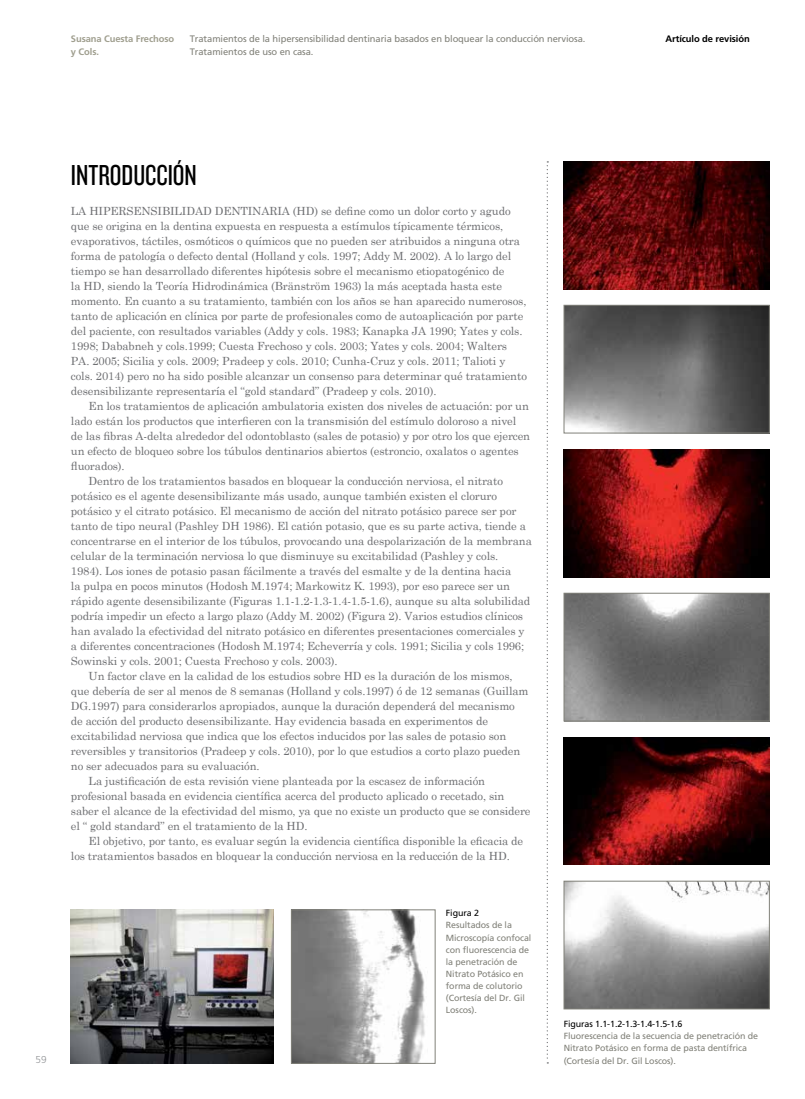
<style>
.page{position:relative;width:805px;height:1099px;background:#fff}
.page>*{position:absolute;margin:0;border:0;box-sizing:border-box;transform-origin:0 0}
.t1{font:30px "Knockout HTF28 Junior Featherwt";color:#000}
.t2{font:11.25px/15px "Century Schoolbook";letter-spacing:-.01em;color:#6d6e71}
.t3{font:300 10px "Frutiger LT Std";color:#939598}
.t4{font:9.38px/12.8px "Frutiger LT Std";letter-spacing:-.01em;color:#818179}
.t5{font:700 9.38px "Frutiger LT Std";letter-spacing:-.01em;color:#9f9e8e}
.t6{font:700 9.38px "Frutiger LT Std";letter-spacing:-.01em;color:#000}
.t7{font:8.88px/12.1px "Frutiger LT Std";letter-spacing:-.01em;color:#818179}
.t8{font:8.88px "Frutiger LT Std";letter-spacing:-.01em;color:#000}
</style>
<div class="page">
<svg style="left:546px;top:161px;width:2px;height:902px"></svg>
<img style="left:563px;top:161px;width:206px;height:128px">
<img style="left:565px;top:307px;width:202px;height:124px">
<div style="left:563px;top:305px;width:206px;height:128px;border:1px solid #818179"></div>
<img style="left:563px;top:449px;width:206px;height:128px">
<img style="left:565px;top:595px;width:202px;height:124px">
<div style="left:563px;top:593px;width:206px;height:128px;border:1px solid #818179"></div>
<img style="left:563px;top:737px;width:206px;height:128px">
<img style="left:565px;top:883px;width:202px;height:124px">
<div style="left:563px;top:881px;width:206px;height:128px;border:1px solid #818179"></div>
<img style="left:71px;top:909px;width:202px;height:154px">
<img style="left:293px;top:911px;width:132px;height:150px">
<div style="left:291px;top:909px;width:144px;height:154px;border:1px solid #818179"></div>
<p class="t5" style="left:71px;top:34px;width:105px">Susana Cuesta Frechoso</p>
<p class="t6" style="left:665px;top:34px;width:86px">Artículo de revisión</p>
<p class="t5" style="left:71px;top:46px;width:30px">y Cols.</p>
<p class="t4" style="left:190px;top:33px;width:397px">Tratamientos de la hipersensibilidad dentinaria basados en bloquear la conducción nerviosa.<br>Tratamientos de uso en casa.</p>
<p class="t3" style="left:35px;top:1054px;width:13px">59</p>
<h1 class="t1" style="left:71px;top:159px;width:127px">INTRODUCCIÓN</h1>
<p class="t2" style="left:71px;top:203px;width:457px">LA HIPERSENSIBILIDAD DENTINARIA (HD) se define como un dolor corto y agudo que se origina en la dentina expuesta en respuesta a estímulos típicamente térmicos, evaporativos, táctiles, osmóticos o químicos que no pueden ser atribuidos a ninguna otra forma de patología o defecto dental (Holland y cols. 1997; Addy M. 2002). A lo largo del tiempo se han desarrollado diferentes hipótesis sobre el mecanismo etiopatogénico de<br>la HD, siendo la Teoría Hidrodinámica (Bränström 1963) la más aceptada hasta este momento. En cuanto a su tratamiento, también con los años se han aparecido numerosos, tanto de aplicación en clínica por parte de profesionales como de autoaplicación por parte del paciente, con resultados variables (Addy y cols. 1983; Kanapka JA 1990; Yates y cols.<br>1998; Dababneh y cols.1999; Cuesta Frechoso y cols. 2003; Yates y cols. 2004; Walters PA. 2005; Sicilia y cols. 2009; Pradeep y cols. 2010; Cunha-Cruz y cols. 2011; Talioti y cols. 2014) pero no ha sido posible alcanzar un consenso para determinar qué tratamiento desensibilizante representaría el “gold standard” (Pradeep y cols. 2010).</p>
<p class="t2" style="left:89px;top:398px;width:441px">En los tratamientos de aplicación ambulatoria existen dos niveles de actuación: por un</p>
<p class="t2" style="left:71px;top:413px;width:447px">lado están los productos que interfieren con la transmisión del estímulo doloroso a nivel</p>
<p class="t2" style="left:71px;top:428px;width:460px">de las fibras A-delta alrededor del odontoblasto (sales de potasio) y por otro los que ejercen</p>
<p class="t2" style="left:71px;top:443px;width:449px">un efecto de bloqueo sobre los túbulos dentinarios abiertos (estroncio, oxalatos o agentes</p>
<p class="t2" style="left:71px;top:458px;width:55px">fluorados).</p>
<p class="t2" style="left:89px;top:473px;width:415px">Dentro de los tratamientos basados en bloquear la conducción nerviosa, el nitrato</p>
<p class="t2" style="left:71px;top:488px;width:427px">potásico es el agente desensibilizante más usado, aunque también existen el cloruro</p>
<p class="t2" style="left:71px;top:503px;width:447px">potásico y el citrato potásico. El mecanismo de acción del nitrato potásico parece ser por</p>
<p class="t2" style="left:71px;top:518px;width:456px">tanto de tipo neural (Pashley DH 1986). El catión potasio, que es su parte activa, tiende a</p>
<p class="t2" style="left:71px;top:533px;width:462px">concentrarse en el interior de los túbulos, provocando una despolarización de la membrana</p>
<p class="t2" style="left:71px;top:548px;width:429px">celular de la terminación nerviosa lo que disminuye su excitabilidad (Pashley y cols.</p>
<p class="t2" style="left:71px;top:563px;width:442px">1984). Los iones de potasio pasan fácilmente a través del esmalte y de la dentina hacia</p>
<p class="t2" style="left:71px;top:578px;width:440px">la pulpa en pocos minutos (Hodosh M.1974; Markowitz K. 1993), por eso parece ser un</p>
<p class="t2" style="left:71px;top:593px;width:461px">rápido agente desensibilizante (Figuras 1.1-1.2-1.3-1.4-1.5-1.6), aunque su alta solubilidad</p>
<p class="t2" style="left:71px;top:608px;width:453px">podría impedir un efecto a largo plazo (Addy M. 2002) (Figura 2). Varios estudios clínicos</p>
<p class="t2" style="left:71px;top:623px;width:455px">han avalado la efectividad del nitrato potásico en diferentes presentaciones comerciales y</p>
<p class="t2" style="left:71px;top:638px;width:454px">a diferentes concentraciones (Hodosh M.1974; Echeverría y cols. 1991; Sicilia y cols 1996;</p>
<p class="t2" style="left:71px;top:653px;width:268px">Sowinski y cols. 2001; Cuesta Frechoso y cols. 2003).</p>
<p class="t2" style="left:89px;top:668px;width:425px">Un factor clave en la calidad de los estudios sobre HD es la duración de los mismos,</p>
<p class="t2" style="left:71px;top:683px;width:459px">que debería de ser al menos de 8 semanas (Holland y cols.1997) ó de 12 semanas (Guillam</p>
<p class="t2" style="left:71px;top:698px;width:445px">DG.1997) para considerarlos apropiados, aunque la duración dependerá del mecanismo</p>
<p class="t2" style="left:71px;top:713px;width:418px">de acción del producto desensibilizante. Hay evidencia basada en experimentos de</p>
<p class="t2" style="left:71px;top:728px;width:437px">excitabilidad nerviosa que indica que los efectos inducidos por las sales de potasio son</p>
<p class="t2" style="left:71px;top:743px;width:451px">reversibles y transitorios (Pradeep y cols. 2010), por lo que estudios a corto plazo pueden</p>
<p class="t2" style="left:71px;top:758px;width:190px">no ser adecuados para su evaluación.</p>
<p class="t2" style="left:89px;top:773px;width:398px">La justificación de esta revisión viene planteada por la escasez de información</p>
<p class="t2" style="left:71px;top:788px;width:435px">profesional basada en evidencia científica acerca del producto aplicado o recetado, sin</p>
<p class="t2" style="left:71px;top:803px;width:461px">saber el alcance de la efectividad del mismo, ya que no existe un producto que se considere</p>
<p class="t2" style="left:71px;top:818px;width:238px">el “ gold standard” en el tratamiento de la HD.</p>
<p class="t2" style="left:89px;top:833px;width:436px">El objetivo, por tanto, es evaluar según la evidencia científica disponible la eficacia de</p>
<p class="t2" style="left:71px;top:848px;width:440px">los tratamientos basados en bloquear la conducción nerviosa en la reducción de la HD.</p>
<p class="t8" style="left:446px;top:908px;width:35px">Figura 2</p>
<p class="t7" style="left:446px;top:919px;width:87px">Resultados de la<br>Microscopía confocal con fluorescencia de la penetración de<br>Nitrato Potásico en forma de colutorio (Cortesía del Dr. Gil<br>Loscos).</p>
<p class="t8" style="left:563px;top:1018px;width:120px">Figuras 1.1-1.2-1.3-1.4-1.5-1.6</p>
<p class="t7" style="left:563px;top:1030px;width:196px">Fluorescencia de la secuencia de penetración de<br>Nitrato Potásico en forma de pasta dentífrica (Cortesía del Dr. Gil Loscos).</p>
</div>
